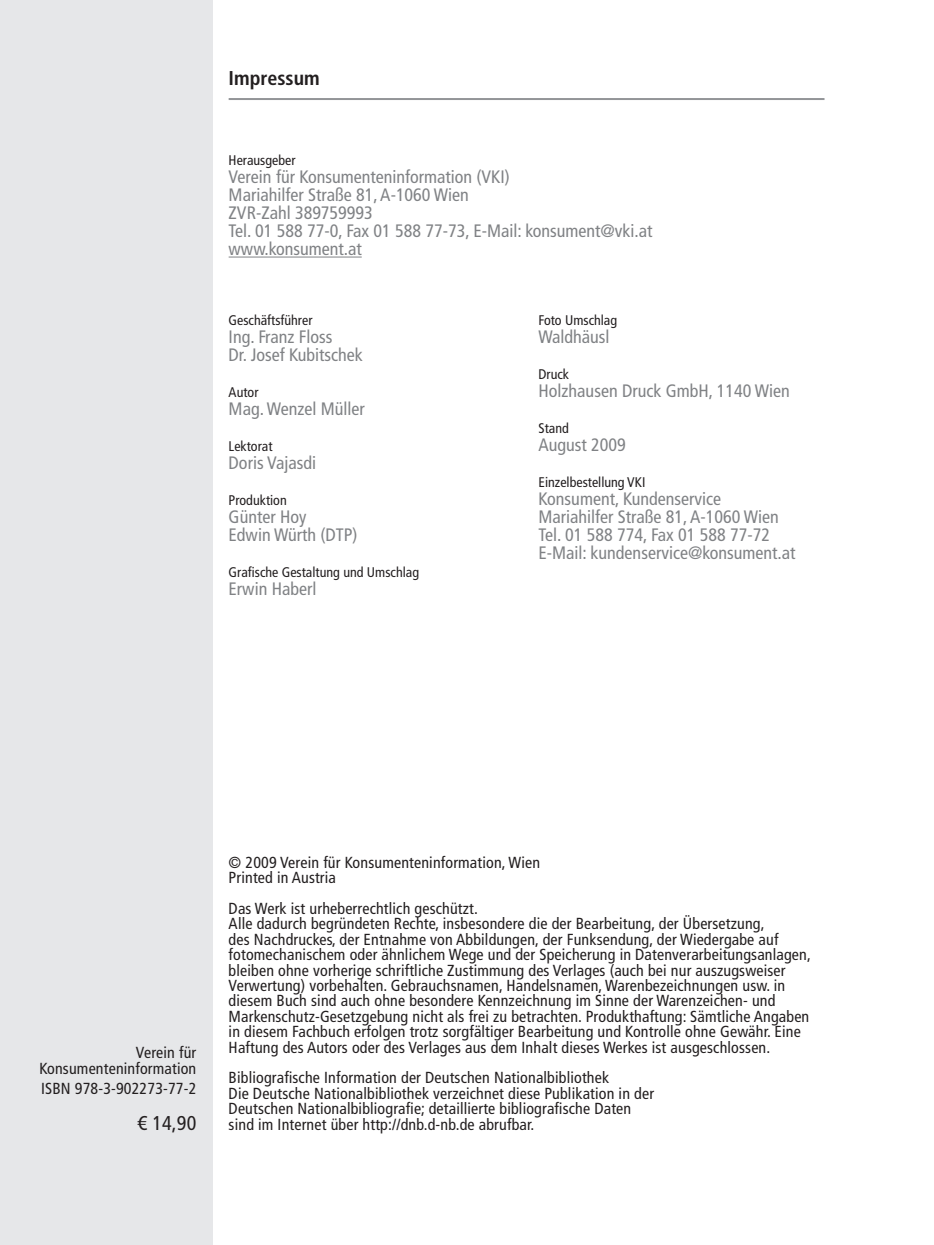
<style>
.page{position:relative;width:934px;height:1245px;background:#fff}
.page>*{position:absolute;margin:0;border:0;box-sizing:border-box;transform-origin:0 0}
.t1{font:700 condensed 20px "Frutiger LT Std";color:#231f20}
.t2{font:condensed 20px "Frutiger LT Std";color:#231f20}
.t3{font:condensed 18px/18px "Frutiger LT Std";color:#808285}
.t4{font:condensed 16px/15.4px "Frutiger LT Std";letter-spacing:.01em;color:#231f20}
.t5{font:condensed 14px "Frutiger LT Std";color:#231f20}
</style>
<div class="page">
<div style="left:0;top:0;width:212px;height:1245px;background:#e6e7e9"></div>
<hr style="left:228px;top:98px;width:596px;height:2px;background:#939598">
<hr style="left:228px;top:257px;width:133px;height:1px;background:#808285">
<p class="t1" style="left:228px;top:66px;width:92px">Impressum</p>
<p class="t5" style="left:228px;top:152px;width:68px">Herausgeber</p>
<p class="t3" style="left:228px;top:168px;width:425px">Verein für Konsumenteninformation (VKI)<br>Mariahilfer Straße 81, A-1060 Wien<br>ZVR-Zahl 389759993<br>Tel. 01 588 77-0, Fax 01 588 77-73, E-Mail: konsument@vki.at www.konsument.at</p>
<p class="t5" style="left:228px;top:312px;width:85px">Geschäftsführer</p>
<p class="t3" style="left:228px;top:328px;width:135px">Ing. Franz Floss<br>Dr. Josef Kubitschek</p>
<p class="t5" style="left:228px;top:384px;width:31px">Autor</p>
<p class="t3" style="left:228px;top:400px;width:137px">Mag. Wenzel Müller</p>
<p class="t5" style="left:228px;top:438px;width:45px">Lektorat</p>
<p class="t3" style="left:228px;top:454px;width:89px">Doris Vajasdi</p>
<p class="t5" style="left:228px;top:492px;width:60px">Produktion</p>
<p class="t3" style="left:228px;top:508px;width:130px">Günter Hoy<br>Edwin Würth (DTP)</p>
<p class="t5" style="left:228px;top:564px;width:192px">Grafische Gestaltung und Umschlag</p>
<p class="t3" style="left:228px;top:580px;width:89px">Erwin Haberl</p>
<p class="t5" style="left:538px;top:312px;width:80px">Foto Umschlag</p>
<p class="t3" style="left:538px;top:328px;width:72px">Waldhäusl</p>
<p class="t5" style="left:538px;top:366px;width:32px">Druck</p>
<p class="t3" style="left:538px;top:382px;width:252px">Holzhausen Druck GmbH, 1140 Wien</p>
<p class="t5" style="left:538px;top:420px;width:32px">Stand</p>
<p class="t3" style="left:538px;top:436px;width:89px">August 2009</p>
<p class="t5" style="left:538px;top:474px;width:108px">Einzelbestellung VKI</p>
<p class="t3" style="left:538px;top:490px;width:258px">Konsument, Kundenservice Mariahilfer Straße 81, A-1060 Wien Tel. 01 588 774, Fax 01 588 77-72<br>E-Mail: kundenservice@konsument.at</p>
<p class="t4" style="left:39px;top:1044px;width:158px;line-height:16px;text-align:right">Verein für<br>Konsumenteninformation</p>
<p class="t4" style="left:41px;top:1081px;width:157px">ISBN 978-3-902273-77-2</p>
<p class="t2" style="left:137px;top:1111px;width:60px">€ 14,90</p>
<p class="t4" style="left:228px;top:855px;width:313px">© 2009 Verein für Konsumenteninformation, Wien<br>Printed in Austria</p>
<p class="t4" style="left:228px;top:901px;width:583px">Das Werk ist urheberrechtlich geschützt.<br>Alle dadurch begründeten Rechte, insbesondere die der Bearbeitung, der Übersetzung,<br>des Nachdruckes, der Entnahme von Abbildungen, der Funksendung, der Wiedergabe auf fotomechanischem oder ähnlichem Wege und der Speicherung in Datenverarbeitungsanlagen, bleiben ohne vorherige schriftliche Zustimmung des Verlages (auch bei nur auszugsweiser Verwertung) vorbehalten. Gebrauchsnamen, Handelsnamen, Warenbezeichnungen usw. in diesem Buch sind auch ohne besondere Kennzeichnung im Sinne der Warenzeichen- und Markenschutz-Gesetzgebung nicht als frei zu betrachten. Produkthaftung: Sämtliche Angaben in diesem Fachbuch erfolgen trotz sorgfältiger Bearbeitung und Kontrolle ohne Gewähr. Eine Haftung des Autors oder des Verlages aus dem Inhalt dieses Werkes ist ausgeschlossen.</p>
<p class="t4" style="left:228px;top:1070px;width:427px">Bibliografische Information der Deutschen Nationalbibliothek<br>Die Deutsche Nationalbibliothek verzeichnet diese Publikation in der Deutschen Nationalbibliografie; detaillierte bibliografische Daten sind im Internet über http://dnb.d-nb.de abrufbar.</p>
</div>
